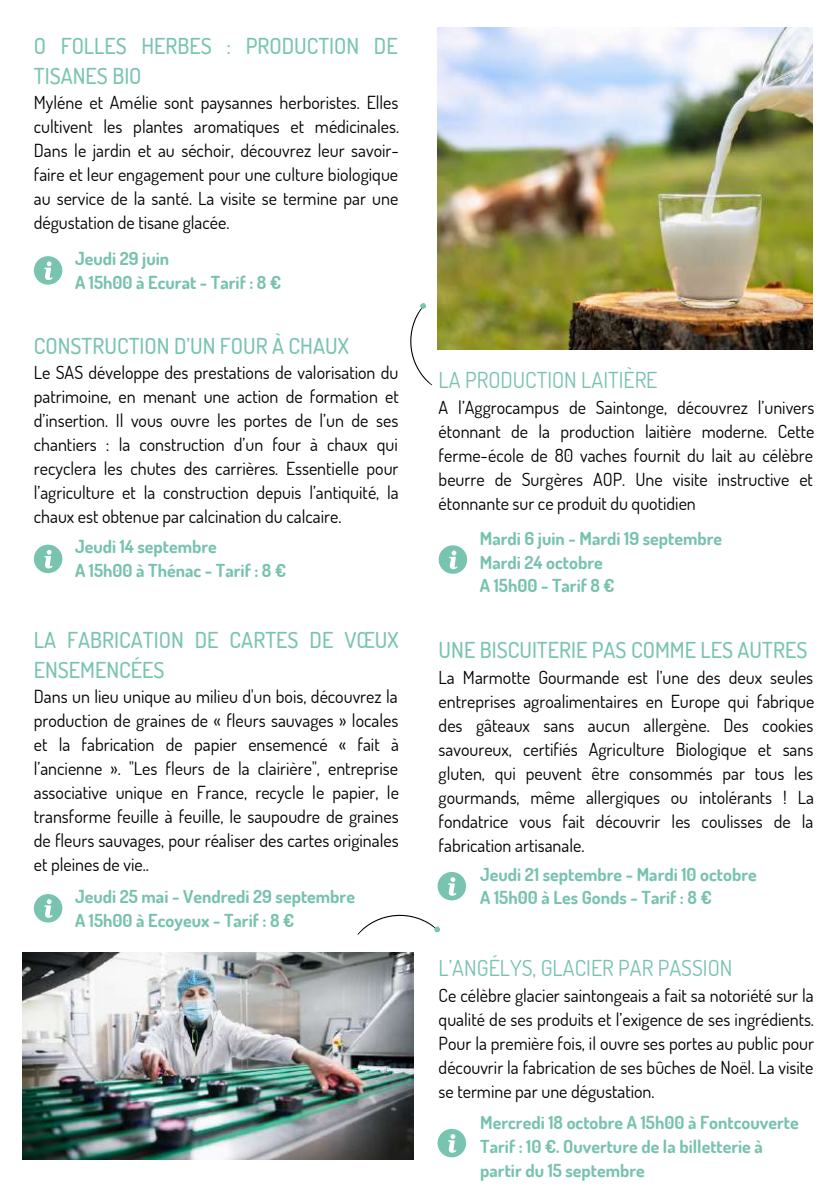
<style>
.page{position:relative;width:839px;height:1191px;background:#fff}
.page>*{position:absolute;margin:0;border:0;box-sizing:border-box;transform-origin:0 0}
.t1{font:500 22px/30px "Dosis";color:#79c4b1}
.t2{font:22px "Dosis";color:#77c2af}
.t3{font:18px/24px "Dosis";color:#000;text-align:justify}
.t4{font:700 18px/23.8px "Dosis";color:#77c2af}
</style>
<div class="page">
<img style="left:437px;top:27px;width:375px;height:323px">
<svg style="left:34px;top:256px;width:28px;height:29px"></svg>
<svg style="left:34px;top:545px;width:28px;height:28px"></svg>
<svg style="left:34px;top:894px;width:28px;height:29px"></svg>
<svg style="left:438px;top:545px;width:29px;height:29px"></svg>
<svg style="left:437px;top:1129px;width:29px;height:28px"></svg>
<img style="left:23px;top:952px;width:390px;height:207px">
<svg style="left:410px;top:302px;width:57px;height:84px"></svg>
<svg style="left:357px;top:872px;width:109px;height:100px"></svg>
<p class="t1" style="left:34px;top:30px;width:365px">O FOLLES HERBES : PRODUCTION DE<br>TISANES BIO</p>
<p class="t3" style="left:34px;top:90px;width:367px">Myléne et Amélie sont paysannes herboristes. Elles cultivent les plantes aromatiques et médicinales.<br>Dans le jardin et au séchoir, découvrez leur savoir&shy;faire et leur engagement pour une culture biologique au service de la santé. La visite se termine par une dégustation de tisane glacée.</p>
<p class="t4" style="left:75px;top:246px;width:207px">Jeudi 29 juin<br>A 15h00 à Ecurat - Tarif : 8 €</p>
<p class="t1" style="left:34px;top:330px;width:316px">CONSTRUCTION D’UN FOUR À CHAUX</p>
<p class="t3" style="left:34px;top:360px;width:366px">Le SAS développe des prestations de valorisation du patrimoine, en menant une action de formation et d’insertion. Il vous ouvre les portes de l’un de ses chantiers : la construction d’un four à chaux qui recyclera les chutes des carrières. Essentielle pour l’agriculture et la construction depuis l’antiquité, la chaux est obtenue par calcination du calcaire.</p>
<p class="t4" style="left:75px;top:534px;width:212px">Jeudi 14 septembre<br>A 15h00 à Thénac - Tarif : 8 €</p>
<p class="t1" style="left:34px;top:624px;width:366px">LA FABRICATION DE CARTES DE VŒUX<br>ENSEMENCÉES</p>
<p class="t3" style="left:34px;top:684px;width:366px">Dans un lieu unique au milieu d'un bois, découvrez la production de graines de « fleurs sauvages » locales et la fabrication de papier ensemencé « fait à l’ancienne ». "Les fleurs de la clairière", entreprise associative unique en France, recycle le papier, le transforme feuille à feuille, le saupoudre de graines de fleurs sauvages, pour réaliser des cartes originales et pleines de vie..</p>
<p class="t4" style="left:75px;top:884px;width:281px">Jeudi 25 mai - Vendredi 29 septembre<br>A 15h00 à Ecoyeux - Tarif : 8 €</p>
<p class="t2" style="left:438px;top:366px;width:220px">LA PRODUCTION LAITIÈRE</p>
<p class="t3" style="left:438px;top:395px;width:377px">A l’Aggrocampus de Saintonge, découvrez l’univers étonnant de la production laitière moderne. Cette ferme-école de 80 vaches fournit du lait au célèbre beurre de Surgères AOP. Une visite instructive et étonnante sur ce produit du quotidien</p>
<p class="t4" style="left:480px;top:526px;width:244px">Mardi 6 juin - Mardi 19 septembre<br>Mardi 24 octobre<br>A 15h00 - Tarif 8 €</p>
<p class="t1" style="left:438px;top:635px;width:370px">UNE BISCUITERIE PAS COMME LES AUTRES</p>
<p class="t3" style="left:438px;top:665px;width:377px">La Marmotte Gourmande est l’une des deux seules entreprises agroalimentaires en Europe qui fabrique des gâteaux sans aucun allergène. Des cookies savoureux, certifiés Agriculture Biologique et sans gluten, qui peuvent être consommés par tous les gourmands, même allergiques ou intolérants ! La fondatrice vous fait découvrir les coulisses de la fabrication artisanale.</p>
<p class="t4" style="left:480px;top:862px;width:278px">Jeudi 21 septembre - Mardi 10 octobre<br>A 15h00 à Les Gonds - Tarif : 8 €</p>
<p class="t2" style="left:438px;top:954px;width:295px">L’ANGÉLYS, GLACIER PAR PASSION</p>
<p class="t3" style="left:438px;top:983px;width:377px">Ce célèbre glacier saintongeais a fait sa notoriété sur la qualité de ses produits et l’exigence de ses ingrédients.<br>Pour la première fois, il ouvre ses portes au public pour découvrir la fabrication de ses bûches de Noël. La visite se termine par une dégustation.</p>
<p class="t4" style="left:480px;top:1110px;width:320px">Mercredi 18 octobre A 15h00 à Fontcouverte<br>Tarif : 10 €. Ouverture de la billetterie à partir du 15 septembre</p>
</div>
